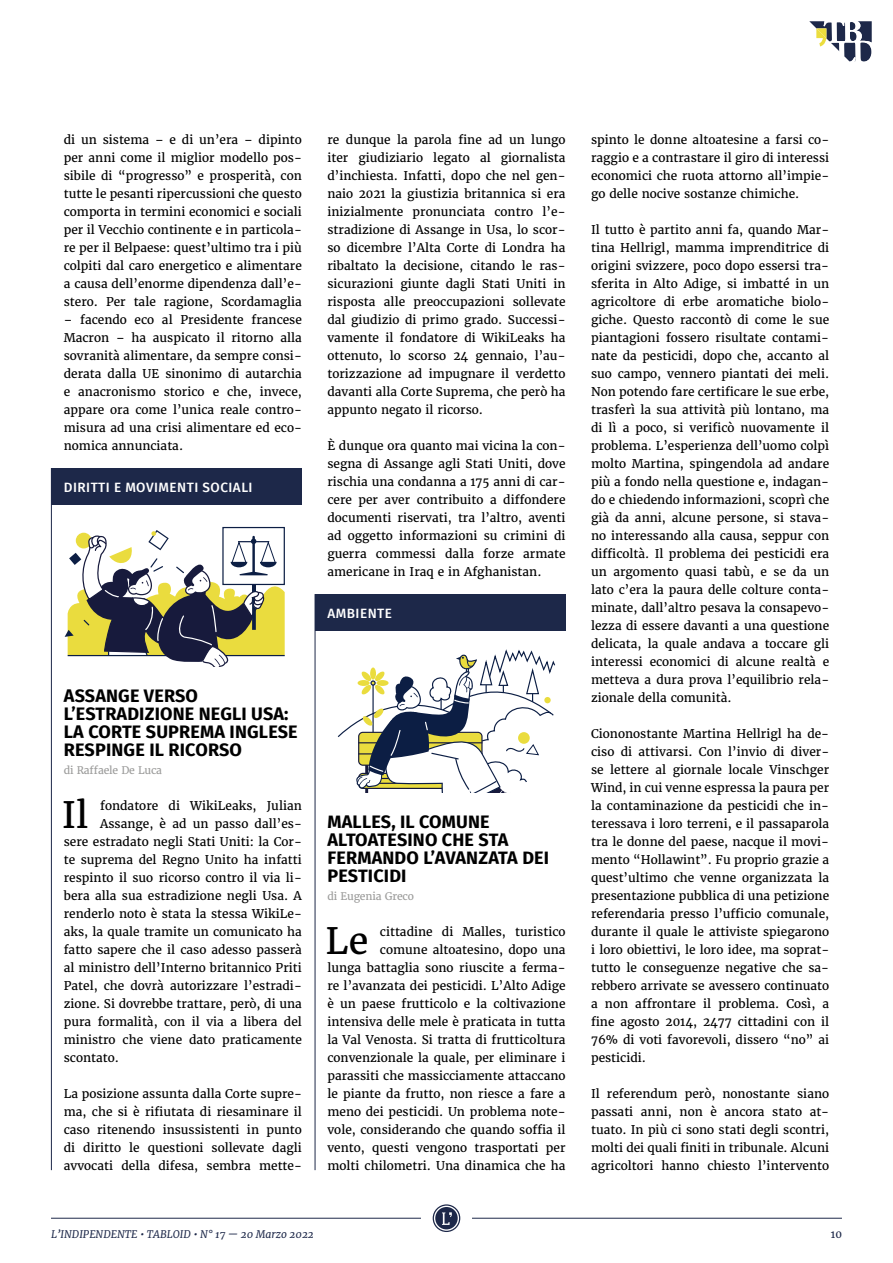
<style>
.page{position:relative;width:893px;height:1263px;background:#fff}
.page>*{position:absolute;margin:0;border:0;box-sizing:border-box;transform-origin:0 0}
.t1{font:36.15px "Merriweather";color:#000}
.t2{font:700 18px/18px "Fira Sans";letter-spacing:.01em;color:#000}
.t3{font:500 13.5px "Fira Sans";letter-spacing:.035em;color:#fff}
.t4{font:12px/18px "Merriweather";color:#000;text-align:justify}
.t5{font:italic 10.5px "Merriweather";color:#1d2849}
.t6{font:10.5px "Merriweather";letter-spacing:-.015em;color:#9d9d9c}
.t7{font:10.5px "Merriweather";color:#1d2849}
</style>
<div class="page">
<hr style="left:51px;top:1218px;width:370px;height:1px;background:#1d2849">
<hr style="left:472px;top:1218px;width:370px;height:1px;background:#1d2849">
<svg style="left:433px;top:1204px;width:27px;height:28px"></svg>
<svg style="left:809px;top:21px;width:63px;height:41px"></svg>
<div style="left:51px;top:468px;width:251px;height:36px;background:#1d2849"></div>
<hr style="left:51px;top:468px;width:1px;height:702px;background:#1d2849">
<div style="left:222px;top:527px;width:63px;height:58px;border:1px solid #0c1e44"></div>
<svg style="left:65px;top:530px;width:220px;height:136px"></svg>
<div style="left:315px;top:594px;width:250px;height:36px;background:#1d2849"></div>
<hr style="left:315px;top:594px;width:1px;height:576px;background:#1d2849">
<svg style="left:337px;top:649px;width:218px;height:144px"></svg>
<p class="t4" style="left:64px;top:131px;width:240px">di un sistema – e di un’era – dipinto per anni come il miglior modello pos&shy;sibile di “progresso” e prosperità, con tutte le pesanti ripercussioni che questo comporta in termini economici e sociali per il Vecchio continente e in particola&shy;re per il Belpaese: quest’ultimo tra i più colpiti dal caro energetico e alimentare a causa dell’enorme dipendenza dall’e&shy;stero. Per tale ragione, Scordamaglia</p>
<p class="t4" style="left:64px;top:311px;width:240px">– facendo eco al Presidente francese Macron – ha auspicato il ritorno alla sovranità alimentare, da sempre consi&shy;derata dalla UE sinonimo di autarchia e anacronismo storico e che, invece, appare ora come l’unica reale contro&shy;misura ad una crisi alimentare ed eco&shy;nomica annunciata.</p>
<p class="t3" style="left:64px;top:477px;width:190px">DIRITTI E MOVIMENTI SOCIALI</p>
<p class="t4" style="left:327px;top:131px;width:240px">re dunque la parola fine ad un lungo iter giudiziario legato al giornalista d’inchiesta. Infatti, dopo che nel gen&shy;naio 2021 la giustizia britannica si era inizialmente pronunciata contro l’e&shy;stradizione di Assange in Usa, lo scor&shy;so dicembre l’Alta Corte di Londra ha ribaltato la decisione, citando le ras&shy;sicurazioni giunte dagli Stati Uniti in risposta alle preoccupazioni sollevate dal giudizio di primo grado. Successi&shy;vamente il fondatore di WikiLeaks ha ottenuto, lo scorso 24 gennaio, l’au&shy;torizzazione ad impugnare il verdetto davanti alla Corte Suprema, che però ha appunto negato il ricorso.</p>
<p class="t4" style="left:327px;top:437px;width:240px">È dunque ora quanto mai vicina la con&shy;segna di Assange agli Stati Uniti, dove rischia una condanna a 175 anni di car&shy;cere per aver contribuito a diffondere documenti riservati, tra l’altro, aventi ad oggetto informazioni su crimini di guerra commessi dalla forze armate americane in Iraq e in Afghanistan.</p>
<p class="t3" style="left:327px;top:603px;width:66px">AMBIENTE</p>
<h2 class="t2" style="left:64px;top:685px;width:235px">ASSANGE VERSO<br>L’ESTRADIZIONE NEGLI USA:<br>LA CORTE SUPREMA INGLESE<br>RESPINGE IL RICORSO</h2>
<p class="t6" style="left:64px;top:764px;width:100px">di Raffaele De Luca</p>
<h1 class="t1" style="left:62px;top:792px;width:28px">Il</h1>
<p class="t4" style="left:100px;top:797px;width:203px">fondatore di WikiLeaks, Julian</p>
<p class="t4" style="left:100px;top:815px;width:203px">Assange, è ad un passo dall’es-</p>
<p class="t4" style="left:64px;top:833px;width:240px">sere estradato negli Stati Uniti: la Cor-</p>
<p class="t4" style="left:64px;top:851px;width:240px">te suprema del Regno Unito ha infatti</p>
<p class="t4" style="left:64px;top:869px;width:240px">respinto il suo ricorso contro il via li-</p>
<p class="t4" style="left:64px;top:887px;width:240px">bera alla sua estradizione negli Usa. A</p>
<p class="t4" style="left:64px;top:905px;width:240px">renderlo noto è stata la stessa WikiLe-</p>
<p class="t4" style="left:64px;top:923px;width:240px">aks, la quale tramite un comunicato ha</p>
<p class="t4" style="left:64px;top:941px;width:240px">fatto sapere che il caso adesso passerà</p>
<p class="t4" style="left:64px;top:959px;width:240px">al ministro dell’Interno britannico Priti</p>
<p class="t4" style="left:64px;top:977px;width:240px">Patel, che dovrà autorizzare l’estradi-</p>
<p class="t4" style="left:64px;top:995px;width:240px">zione. Si dovrebbe trattare, però, di una</p>
<p class="t4" style="left:64px;top:1013px;width:240px">pura formalità, con il via a libera del</p>
<p class="t4" style="left:64px;top:1031px;width:240px">ministro che viene dato praticamente</p>
<p class="t4" style="left:64px;top:1049px;width:57px">scontato.</p>
<p class="t4" style="left:64px;top:1085px;width:240px">La posizione assunta dalla Corte supre&shy;ma, che si è rifiutata di riesaminare il caso ritenendo insussistenti in punto di diritto le questioni sollevate dagli avvocati della difesa, sembra mette-</p>
<h2 class="t2" style="left:327px;top:811px;width:223px">MALLES, IL COMUNE<br>ALTOATESINO CHE STA<br>FERMANDO L’AVANZATA DEI<br>PESTICIDI</h2>
<p class="t6" style="left:327px;top:890px;width:88px">di Eugenia Greco</p>
<h1 class="t1" style="left:326px;top:918px;width:44px">Le</h1>
<p class="t4" style="left:327px;top:923px;width:240px;text-align:right">cittadine di Malles, turistico<br>comune altoatesino, dopo una<br>lunga battaglia sono riuscite a ferma&shy;re l’avanzata dei pesticidi. L’Alto Adige è un paese frutticolo e la coltivazione intensiva delle mele è praticata in tutta la Val Venosta. Si tratta di frutticoltura convenzionale la quale, per eliminare i parassiti che massicciamente attaccano le piante da frutto, non riesce a fare a meno dei pesticidi. Un problema note&shy;vole, considerando che quando soffia il vento, questi vengono trasportati per molti chilometri. Una dinamica che ha</p>
<p class="t4" style="left:591px;top:131px;width:240px">spinto le donne altoatesine a farsi co&shy;raggio e a contrastare il giro di interessi economici che ruota attorno all’impie&shy;go delle nocive sostanze chimiche.</p>
<p class="t4" style="left:591px;top:221px;width:240px">Il tutto è partito anni fa, quando Mar&shy;tina Hellrigl, mamma imprenditrice di origini svizzere, poco dopo essersi tra&shy;sferita in Alto Adige, si imbatté in un agricoltore di erbe aromatiche biolo&shy;giche. Questo raccontò di come le sue piantagioni fossero risultate contami&shy;nate da pesticidi, dopo che, accanto al suo campo, vennero piantati dei meli.<br>Non potendo fare certificare le sue erbe, trasferì la sua attività più lontano, ma di lì a poco, si verificò nuovamente il problema. L’esperienza dell’uomo colpì molto Martina, spingendola ad andare più a fondo nella questione e, indagan&shy;do e chiedendo informazioni, scoprì che già da anni, alcune persone, si stava&shy;no interessando alla causa, seppur con difficoltà. Il problema dei pesticidi era un argomento quasi tabù, e se da un lato c’era la paura delle colture conta&shy;minate, dall’altro pesava la consapevo&shy;lezza di essere davanti a una questione delicata, la quale andava a toccare gli interessi economici di alcune realtà e metteva a dura prova l’equilibrio rela&shy;zionale della comunità.</p>
<p class="t4" style="left:591px;top:725px;width:240px">Ciononostante Martina Hellrigl ha de&shy;ciso di attivarsi. Con l’invio di diver&shy;se lettere al giornale locale Vinschger Wind, in cui venne espressa la paura per la contaminazione da pesticidi che in&shy;teressava i loro terreni, e il passaparola tra le donne del paese, nacque il movi&shy;mento “Hollawint”. Fu proprio grazie a quest’ultimo che venne organizzata la presentazione pubblica di una petizione referendaria presso l’ufficio comunale, durante il quale le attiviste spiegarono i loro obiettivi, le loro idee, ma soprat&shy;tutto le conseguenze negative che sa&shy;rebbero arrivate se avessero continuato a non affrontare il problema. Così, a fine agosto 2014, 2477 cittadini con il 76% di voti favorevoli, dissero “no” ai pesticidi.</p>
<p class="t4" style="left:591px;top:1085px;width:240px">Il referendum però, nonostante siano passati anni, non è ancora stato at&shy;tuato. In più ci sono stati degli scontri, molti dei quali finiti in tribunale. Alcuni agricoltori hanno chiesto l’intervento</p>
<p class="t5" style="left:51px;top:1227px;width:264px">L’INDIPENDENTE • TABLOID • N° 17 — 20 Marzo 2022</p>
<p class="t7" style="left:831px;top:1227px;width:13px">10</p>
</div>
